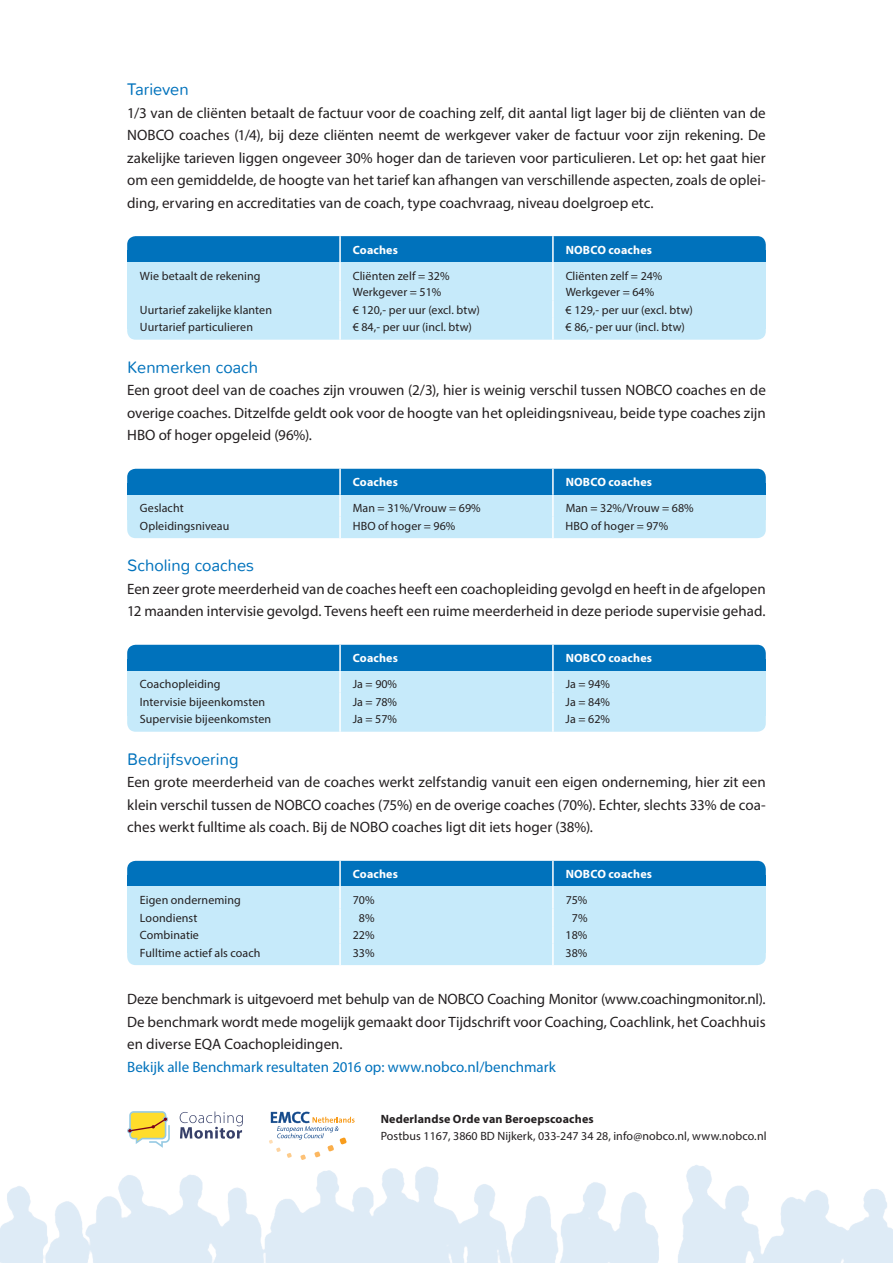
<style>
.page{position:relative;width:893px;height:1263px;background:#fff}
.page>*{position:absolute;margin:0;border:0;box-sizing:border-box;transform-origin:0 0}
.t1{font:300 16.5px "Nunito";letter-spacing:-.005em;color:#0072bc}
.t2{font:15px/22.5px "Myriad Pro";color:#231f20;text-align:justify}
.t3{font:15px "Myriad Pro";color:#0072bc}
.t4{font:12px/16.5px "Myriad Pro";letter-spacing:.005em;color:#231f20}
.t5{font:700 12px "Myriad Pro";letter-spacing:.015em;color:#fff}
.t6{font:700 12px "Myriad Pro";letter-spacing:.015em;color:#231f20}
</style>
<div class="page">
<img style="left:0;top:1111px;width:893px;height:152px">
<div style="left:127px;top:469px;width:639px;height:24px;background:#0072bc;border-radius:9px"></div>
<div style="left:127px;top:483px;width:639px;height:12px;background:#0072bc"></div>
<div style="left:127px;top:506px;width:639px;height:32px;background:#c6eafa;border-radius:9px"></div>
<div style="left:127px;top:495px;width:639px;height:24px;background:#c6eafa"></div>
<div style="left:127px;top:645px;width:639px;height:24px;background:#0072bc;border-radius:9px"></div>
<div style="left:127px;top:659px;width:639px;height:12px;background:#0072bc"></div>
<div style="left:127px;top:702px;width:639px;height:30px;background:#c6eafa;border-radius:9px"></div>
<div style="left:127px;top:671px;width:639px;height:44px;background:#c6eafa"></div>
<div style="left:127px;top:861px;width:639px;height:24px;background:#0072bc;border-radius:9px"></div>
<div style="left:127px;top:875px;width:639px;height:12px;background:#0072bc"></div>
<div style="left:127px;top:918px;width:639px;height:47px;background:#c6eafa;border-radius:9px"></div>
<div style="left:127px;top:887px;width:639px;height:66px;background:#c6eafa"></div>
<div style="left:127px;top:236px;width:639px;height:24px;background:#0072bc;border-radius:9px"></div>
<div style="left:127px;top:250px;width:639px;height:12px;background:#0072bc"></div>
<div style="left:127px;top:293px;width:639px;height:47px;background:#c6eafa;border-radius:9px"></div>
<div style="left:127px;top:262px;width:639px;height:67px;background:#c6eafa"></div>
<hr style="left:339px;top:262px;width:2px;height:38px;background:#fff">
<hr style="left:552px;top:262px;width:2px;height:38px;background:#fff">
<svg style="left:339px;top:300px;width:2px;height:18px"></svg>
<svg style="left:552px;top:300px;width:2px;height:18px"></svg>
<hr style="left:339px;top:318px;width:2px;height:22px;background:#fff">
<hr style="left:552px;top:318px;width:2px;height:22px;background:#fff">
<hr style="left:339px;top:236px;width:2px;height:26px;background:#fff">
<hr style="left:552px;top:236px;width:2px;height:26px;background:#fff">
<hr style="left:339px;top:469px;width:2px;height:26px;background:#fff">
<hr style="left:552px;top:469px;width:2px;height:26px;background:#fff">
<hr style="left:339px;top:495px;width:2px;height:21px;background:#fff">
<hr style="left:552px;top:495px;width:2px;height:21px;background:#fff">
<hr style="left:339px;top:516px;width:2px;height:22px;background:#fff">
<hr style="left:552px;top:516px;width:2px;height:22px;background:#fff">
<hr style="left:339px;top:645px;width:2px;height:26px;background:#fff">
<hr style="left:552px;top:645px;width:2px;height:26px;background:#fff">
<hr style="left:339px;top:671px;width:2px;height:21px;background:#fff">
<hr style="left:552px;top:671px;width:2px;height:21px;background:#fff">
<svg style="left:339px;top:692px;width:2px;height:18px"></svg>
<svg style="left:552px;top:692px;width:2px;height:18px"></svg>
<hr style="left:339px;top:710px;width:2px;height:22px;background:#fff">
<hr style="left:552px;top:710px;width:2px;height:22px;background:#fff">
<hr style="left:339px;top:861px;width:2px;height:26px;background:#fff">
<hr style="left:552px;top:861px;width:2px;height:26px;background:#fff">
<hr style="left:339px;top:887px;width:2px;height:21px;background:#fff">
<hr style="left:552px;top:887px;width:2px;height:21px;background:#fff">
<svg style="left:339px;top:908px;width:2px;height:35px"></svg>
<svg style="left:552px;top:908px;width:2px;height:35px"></svg>
<hr style="left:339px;top:943px;width:2px;height:22px;background:#fff">
<hr style="left:552px;top:943px;width:2px;height:22px;background:#fff">
<svg style="left:180px;top:1111px;width:63px;height:28px"></svg>
<svg style="left:127px;top:1111px;width:43px;height:37px"></svg>
<svg style="left:269px;top:1112px;width:86px;height:48px"></svg>
<p class="t1" style="left:127px;top:79px;width:63px">Tarieven</p>
<p class="t2" style="left:127px;top:101px;width:640px">1/3 van de cliënten betaalt de factuur voor de coaching zelf, dit aantal ligt lager bij de cliënten van de NOBCO coaches (1/4), bij deze cliënten neemt de werkgever vaker de factuur voor zijn rekening. De zakelijke tarieven liggen ongeveer 30% hoger dan de tarieven voor particulieren. Let op: het gaat hier om een gemiddelde, de hoogte van het tarief kan afhangen van verschillende aspecten, zoals de oplei&shy;ding, ervaring en accreditaties van de coach, type coachvraag, niveau doelgroep etc.</p>
<p class="t5" style="left:353px;top:242px;width:47px">Coaches</p>
<p class="t5" style="left:566px;top:242px;width:88px">NOBCO coaches</p>
<p class="t4" style="left:140px;top:267px;width:122px">Wie betaalt de rekening</p>
<p class="t4" style="left:353px;top:267px;width:98px">Cliënten zelf = 32%<br>Werkgever = 51%</p>
<p class="t4" style="left:566px;top:267px;width:98px">Cliënten zelf = 24%<br>Werkgever = 64%</p>
<p class="t4" style="left:140px;top:301px;width:134px">Uurtarief zakelijke klanten</p>
<p class="t4" style="left:353px;top:301px;width:129px">€ 120,- per uur (excl. btw)</p>
<p class="t4" style="left:566px;top:301px;width:129px">€ 129,- per uur (excl. btw)</p>
<p class="t4" style="left:140px;top:319px;width:115px">Uurtarief particulieren</p>
<p class="t4" style="left:353px;top:319px;width:121px">€ 84,- per uur (incl. btw)</p>
<p class="t4" style="left:566px;top:319px;width:121px">€ 86,- per uur (incl. btw)</p>
<p class="t1" style="left:127px;top:357px;width:132px">Kenmerken coach</p>
<p class="t2" style="left:127px;top:379px;width:640px">Een groot deel van de coaches zijn vrouwen (2/3), hier is weinig verschil tussen NOBCO coaches en de overige coaches. Ditzelfde geldt ook voor de hoogte van het opleidingsniveau, beide type coaches zijn HBO of hoger opgeleid (96%).</p>
<p class="t5" style="left:353px;top:474px;width:47px">Coaches</p>
<p class="t5" style="left:566px;top:474px;width:88px">NOBCO coaches</p>
<p class="t4" style="left:140px;top:500px;width:45px">Geslacht</p>
<p class="t4" style="left:353px;top:500px;width:129px">Man = 31%/Vrouw = 69%</p>
<p class="t4" style="left:566px;top:500px;width:129px">Man = 32%/Vrouw = 68%</p>
<p class="t4" style="left:140px;top:517px;width:91px">Opleidingsniveau</p>
<p class="t4" style="left:353px;top:517px;width:104px">HBO of hoger = 96%</p>
<p class="t4" style="left:566px;top:517px;width:104px">HBO of hoger = 97%</p>
<p class="t1" style="left:127px;top:555px;width:129px">Scholing coaches</p>
<p class="t2" style="left:127px;top:577px;width:640px">Een zeer grote meerderheid van de coaches heeft een coachopleiding gevolgd en heeft in de afgelopen<br>12 maanden intervisie gevolgd. Tevens heeft een ruime meerderheid in deze periode supervisie gehad.</p>
<p class="t5" style="left:353px;top:650px;width:47px">Coaches</p>
<p class="t5" style="left:566px;top:650px;width:88px">NOBCO coaches</p>
<p class="t4" style="left:140px;top:676px;width:82px">Coachopleiding</p>
<p class="t4" style="left:353px;top:676px;width:46px">Ja = 90%</p>
<p class="t4" style="left:566px;top:676px;width:46px">Ja = 94%</p>
<p class="t4" style="left:140px;top:693px;width:127px">Intervisie bijeenkomsten</p>
<p class="t4" style="left:353px;top:693px;width:46px">Ja = 78%</p>
<p class="t4" style="left:566px;top:693px;width:46px">Ja = 84%</p>
<p class="t4" style="left:140px;top:711px;width:133px">Supervisie bijeenkomsten</p>
<p class="t4" style="left:353px;top:711px;width:46px">Ja = 57%</p>
<p class="t4" style="left:566px;top:711px;width:46px">Ja = 62%</p>
<p class="t1" style="left:127px;top:749px;width:113px">Bedrijfsvoering</p>
<p class="t2" style="left:127px;top:771px;width:640px">Een grote meerderheid van de coaches werkt zelfstandig vanuit een eigen onderneming, hier zit een klein verschil tussen de NOBCO coaches (75%) en de overige coaches (70%). Echter, slechts 33% de coa&shy;ches werkt fulltime als coach. Bij de NOBO coaches ligt dit iets hoger (38%).</p>
<p class="t5" style="left:353px;top:866px;width:47px">Coaches</p>
<p class="t5" style="left:566px;top:866px;width:88px">NOBCO coaches</p>
<p class="t4" style="left:140px;top:892px;width:102px">Eigen onderneming</p>
<p class="t4" style="left:353px;top:892px;width:23px">70%</p>
<p class="t4" style="left:566px;top:892px;width:23px">75%</p>
<p class="t4" style="left:140px;top:909px;width:59px">Loondienst</p>
<p class="t4" style="left:359px;top:909px;width:17px">8%</p>
<p class="t4" style="left:572px;top:909px;width:17px">7%</p>
<p class="t4" style="left:140px;top:927px;width:61px">Combinatie</p>
<p class="t4" style="left:353px;top:927px;width:23px">22%</p>
<p class="t4" style="left:566px;top:927px;width:23px">18%</p>
<p class="t4" style="left:140px;top:944px;width:122px">Fulltime actief als coach</p>
<p class="t4" style="left:353px;top:944px;width:23px">33%</p>
<p class="t4" style="left:566px;top:944px;width:23px">38%</p>
<p class="t2" style="left:127px;top:988px;width:640px">Deze benchmark is uitgevoerd met behulp van de NOBCO Coaching Monitor (www.coachingmonitor.nl).<br>De benchmark wordt mede mogelijk gemaakt door Tijdschrift voor Coaching, Coachlink, het Coachhuis en diverse EQA Coachopleidingen.</p>
<p class="t3" style="left:127px;top:1057px;width:430px">Bekijk alle Benchmark resultaten 2016 op: www.nobco.nl/benchmark</p>
<p class="t6" style="left:381px;top:1111px;width:215px">Nederlandse Orde van Beroepscoaches</p>
<p class="t4" style="left:381px;top:1127px;width:387px">Postbus 1167, 3860 BD Nijkerk, 033-247 34 28, info@nobco.nl, www.nobco.nl</p>
</div>
